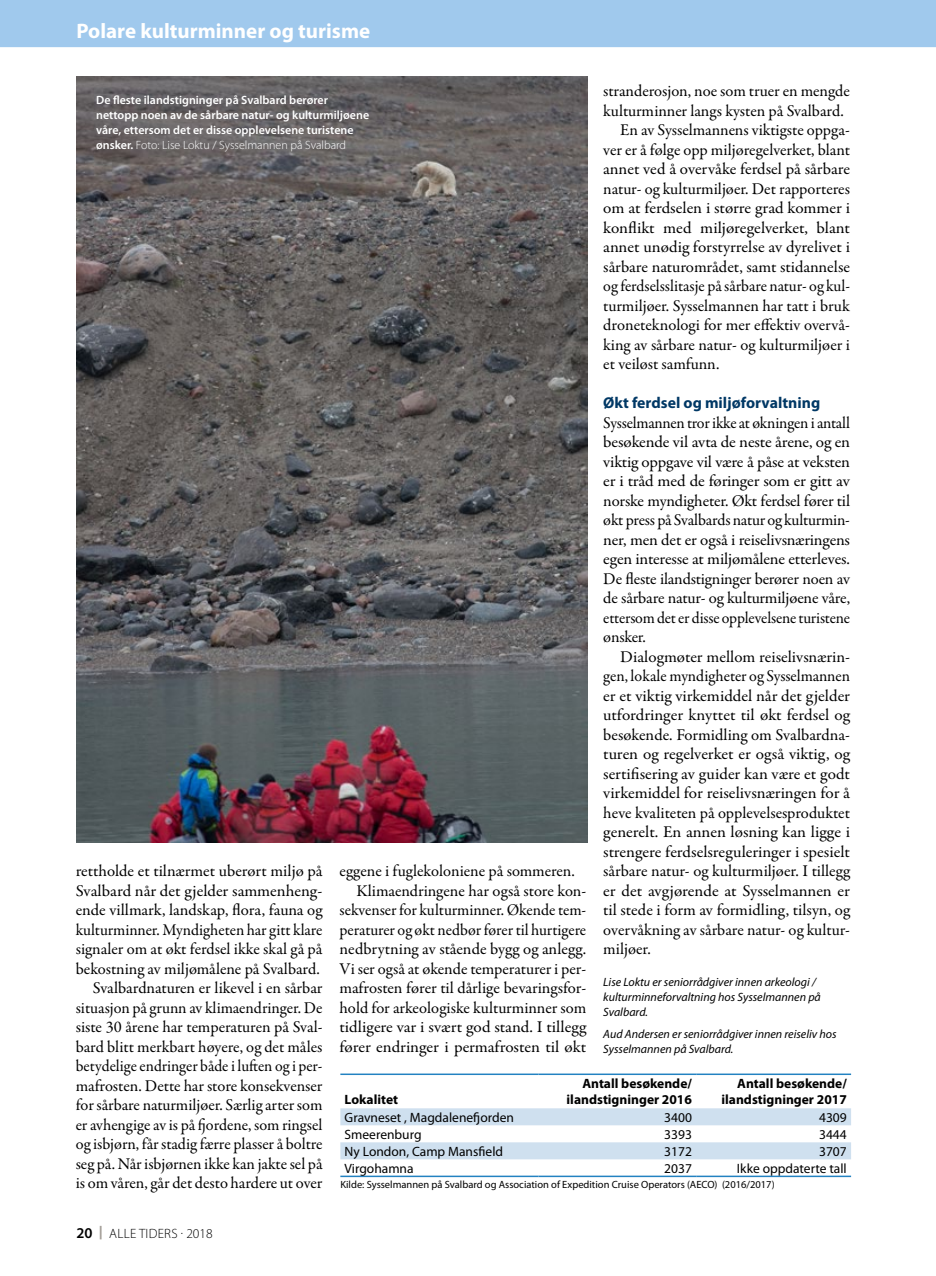
<style>
.page{position:relative;width:936px;height:1276px;background:#fff}
.page>*{position:absolute;margin:0;border:0;box-sizing:border-box;transform-origin:0 0}
.Tittel_stikk{font:700 21px "Myriad Pro";color:#fff}
.Normal_uten_innrykk{font:16.5px/19.5px "Garamond Premr Pro";letter-spacing:-.005em;color:#000;text-align:justify}
.Mellomtittel{font:700 15.75px "Myriad Pro";color:#003865}
.t1{font:13.5px "Myriad Pro";color:#000}
.t2{font:700 13.5px/16.2px "Myriad Pro";color:#000;text-align:right}
.t3{font:300 13.5px "Myriad Pro";letter-spacing:.02em;color:#000}
.Bildetekst{font:600 12px/15px "Myriad Pro";color:#fff}
.Kilder{font:italic 12px/15px "Myriad Pro";color:#000}
.t4{font:10.5px "Myriad Pro";color:#000}
.s1{font-weight:300}
.s2{font-weight:600;font-size:15px}
.s3{font-weight:900;color:#a29d96}
</style>
<div class="page">
<div style="left:0;top:0;width:935px;height:48px;background:#a0c9ed"></div>
<img style="left:77px;top:77px;width:510px;height:765px">
<svg style="left:340px;top:1108px;width:511px;height:51px"></svg>
<hr style="left:340px;top:1073px;width:198px;height:2px;background:#2382c1">
<hr style="left:538px;top:1073px;width:158px;height:2px;background:#2382c1">
<hr style="left:696px;top:1073px;width:155px;height:2px;background:#2382c1">
<hr style="left:340px;top:1175px;width:198px;height:2px;background:#2382c1">
<hr style="left:538px;top:1175px;width:158px;height:2px;background:#2382c1">
<hr style="left:696px;top:1175px;width:155px;height:2px;background:#2382c1">
<p class="Tittel_stikk" style="left:77px;top:19px;width:295px">Polare kulturminner og turisme</p>
<p class="Normal_uten_innrykk" style="left:603px;top:81px;width:248px">stranderosjon, noe som truer en mengde kulturminner langs kysten på Svalbard.</p>
<p class="Normal_uten_innrykk" style="left:603px;top:120px;width:248px;text-indent:17px">En av Sysselmannens viktigste oppga&shy;ver er å følge opp miljøregelverket, blant annet ved å overvåke ferdsel på sårbare natur- og kulturmiljøer. Det rapporteres om at ferdselen i større grad kommer i konflikt med miljøregelverket, blant annet unødig forstyrrelse av dyrelivet i sårbare naturområdet, samt stidannelse og ferdselsslitasje på sårbare natur- og kul&shy;turmiljøer. Sysselmannen har tatt i bruk droneteknologi for mer effektiv overvå&shy;king av sårbare natur- og kulturmiljøer i et veiløst samfunn.</p>
<p class="Mellomtittel" style="left:603px;top:394px;width:218px">Økt ferdsel og miljøforvaltning</p>
<p class="Normal_uten_innrykk" style="left:603px;top:413px;width:248px">Sysselmannen tror ikke at økningen i antall besøkende vil avta de neste årene, og en viktig oppgave vil være å påse at veksten er i tråd med de føringer som er gitt av norske myndigheter. Økt ferdsel fører til økt press på Svalbards natur og kulturmin&shy;ner, men det er også i reiselivsnæringens egen interesse at miljømålene etterleves.<br>De fleste ilandstigninger berører noen av de sårbare natur- og kulturmiljøene våre, ettersom det er disse opplevelsene turistene ønsker.</p>
<p class="Normal_uten_innrykk" style="left:603px;top:647px;width:248px;text-indent:17px">Dialogmøter mellom reiselivsnærin&shy;gen, lokale myndigheter og Sysselmannen er et viktig virkemiddel når det gjelder utfordringer knyttet til økt ferdsel og besøkende. Formidling om Svalbardna&shy;turen og regelverket er også viktig, og sertifisering av guider kan være et godt virkemiddel for reiselivsnæringen for å heve kvaliteten på opplevelsesproduktet generelt. En annen løsning kan ligge i strengere ferdselsreguleringer i spesielt sårbare natur- og kulturmiljøer. I tillegg er det avgjørende at Sysselmannen er til stede i form av formidling, tilsyn, og overvåkning av sårbare natur- og kultur&shy;miljøer.</p>
<p class="Kilder" style="left:603px;top:975px;width:219px">Lise Loktu er seniorrådgiver innen arkeologi / kulturminneforvaltning hos Sysselmannen på<br>Svalbard.</p>
<p class="Kilder" style="left:603px;top:1026px;width:235px">Aud Andersen er seniorrådgiver innen reiseliv hos<br>Sysselmannen på Svalbard.</p>
<p class="Bildetekst" style="left:96px;top:93px;width:274px">De fleste ilandstigninger på Svalbard berører nettopp noen av de sårbare natur- og kulturmiljøene våre, ettersom det er disse opplevelsene turistene ønsker. <span class="s1">Foto: Lise Loktu / Sysselmannen på Svalbard</span></p>
<p class="Normal_uten_innrykk" style="left:76px;top:861px;width:248px">rettholde et tilnærmet uberørt miljø på Svalbard når det gjelder sammenheng&shy;ende villmark, landskap, flora, fauna og kulturminner. Myndigheten har gitt klare signaler om at økt ferdsel ikke skal gå på bekostning av miljømålene på Svalbard.</p>
<p class="Normal_uten_innrykk" style="left:76px;top:978px;width:248px;text-indent:17px">Svalbardnaturen er likevel i en sårbar situasjon på grunn av klimaendringer. De siste 30 årene har temperaturen på Sval&shy;bard blitt merkbart høyere, og det måles betydelige endringer både i luften og i per&shy;mafrosten. Dette har store konsekvenser for sårbare naturmiljøer. Særlig arter som er avhengige av is på fjordene, som ringsel og isbjørn, får stadig færre plasser å boltre seg på. Når isbjørnen ikke kan jakte sel på is om våren, går det desto hardere ut over</p>
<p class="Normal_uten_innrykk" style="left:339px;top:861px;width:237px">eggene i fuglekoloniene på sommeren.</p>
<p class="Normal_uten_innrykk" style="left:339px;top:881px;width:248px;text-indent:17px">Klimaendringene har også store kon&shy;sekvenser for kulturminner. Økende tem&shy;peraturer og økt nedbør fører til hurtigere nedbrytning av stående bygg og anlegg.<br>Vi ser også at økende temperaturer i per&shy;mafrosten fører til dårlige bevaringsfor&shy;hold for arkeologiske kulturminner som tidligere var i svært god stand. I tillegg fører endringer i permafrosten til økt</p>
<p class="t2" style="left:566px;top:1075px;width:127px">Antall besøkende/ ilandstigninger 2016</p>
<p class="t2" style="left:721px;top:1075px;width:127px">Antall besøkende/ ilandstigninger 2017</p>
<p class="t2" style="left:344px;top:1091px;width:55px">Lokalitet</p>
<p class="t1" style="left:344px;top:1110px;width:171px">Gravneset , Magdalenefjorden</p>
<p class="t1" style="left:664px;top:1110px;width:29px">3400</p>
<p class="t1" style="left:819px;top:1110px;width:29px">4309</p>
<p class="t1" style="left:344px;top:1127px;width:78px">Smeerenburg</p>
<p class="t1" style="left:664px;top:1127px;width:29px">3393</p>
<p class="t1" style="left:819px;top:1127px;width:29px">3444</p>
<p class="t1" style="left:344px;top:1144px;width:160px">Ny London, Camp Mansfield</p>
<p class="t1" style="left:664px;top:1144px;width:29px">3172</p>
<p class="t1" style="left:819px;top:1144px;width:29px">3707</p>
<p class="t1" style="left:344px;top:1160px;width:70px">Virgohamna</p>
<p class="t1" style="left:664px;top:1160px;width:29px">2037</p>
<p class="t1" style="left:736px;top:1160px;width:111px">Ikke oppdaterte tall</p>
<p class="t4" style="left:340px;top:1179px;width:436px">Kilde: Sysselmannen på Svalbard og Association of Expedition Cruise Operators (AECO) (2016/2017)</p>
<p class="t3" style="left:77px;top:1225px;width:138px"><span class="s2">20</span> <span class="s3">|</span> ALLE TIDERS · 2018</p>
</div>
